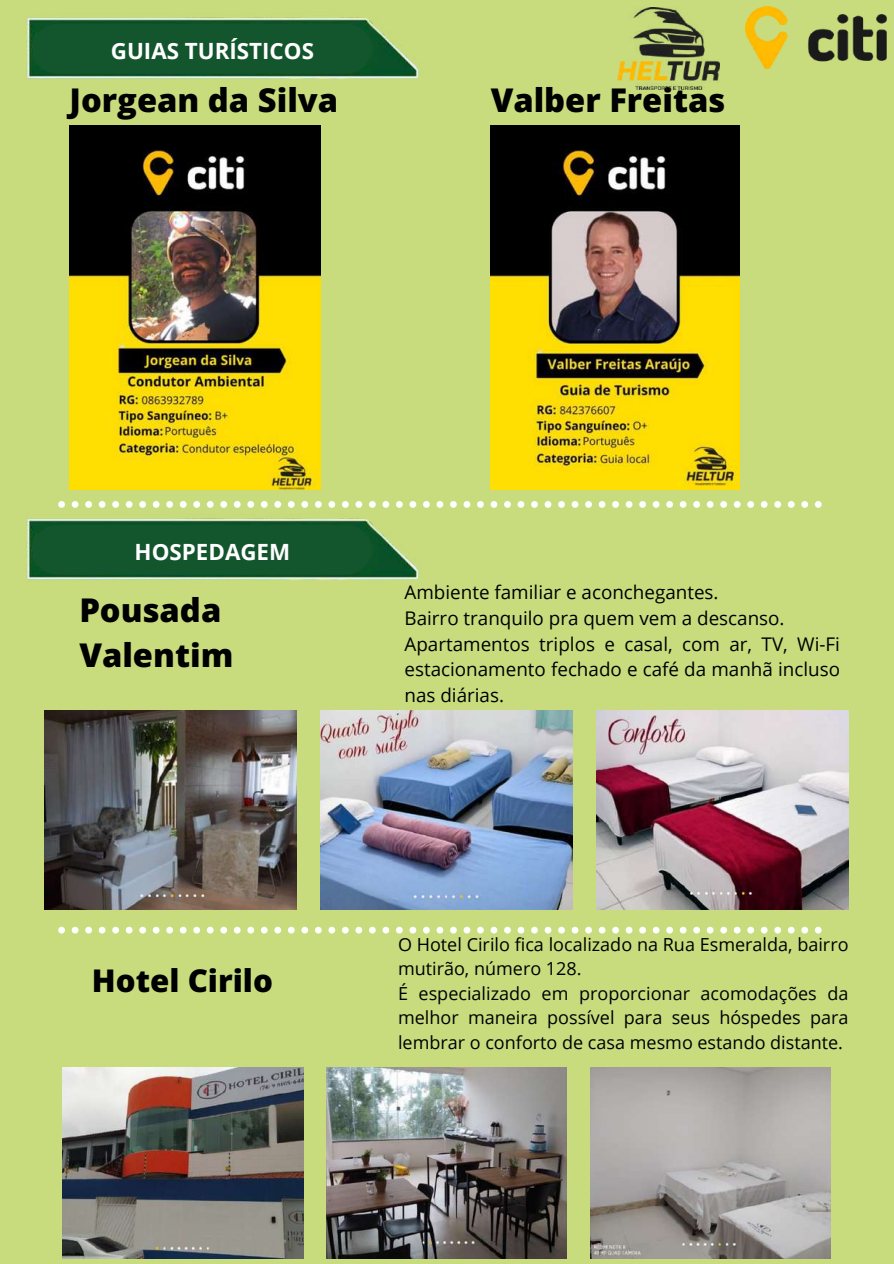
<style>
.page{position:relative;width:894px;height:1264px;background:#fff}
.page>*{position:absolute;margin:0;border:0;box-sizing:border-box;transform-origin:0 0}
.t1{font:800 32.7px/45px "Open Sans";color:#000}
.t2{font:800 31.2px "Open Sans";color:#000}
.t3{font:700 22.35px "Open Sans";color:#fff}
.t4{font:18.75px/25.7px "Open Sans";color:#000}
.t5{font:18px/24.5px "Open Sans";color:#000}
</style>
<div class="page">
<div style="left:0;top:0;width:893px;height:1263px;background:#c8dc7e"></div>
<img style="left:27px;top:17px;width:392px;height:62px">
<div style="left:33px;top:24px;width:338px;height:50px;background:#13562e"></div>
<svg style="left:450px;top:501px;width:371px;height:7px"></svg>
<img style="left:69px;top:126px;width:251px;height:363px">
<img style="left:490px;top:126px;width:249px;height:363px">
<img style="left:27px;top:501px;width:417px;height:79px">
<div style="left:33px;top:525px;width:338px;height:49px;background:#13562e"></div>
<img style="left:320px;top:710px;width:252px;height:199px">
<img style="left:596px;top:710px;width:252px;height:199px">
<img style="left:45px;top:710px;width:251px;height:199px">
<img style="left:326px;top:1067px;width:240px;height:191px">
<img style="left:590px;top:1067px;width:240px;height:191px">
<img style="left:62px;top:1067px;width:241px;height:191px">
<svg style="left:58px;top:926px;width:763px;height:7px"></svg>
<img style="left:745px;top:7px;width:140px;height:62px">
<img style="left:617px;top:8px;width:101px;height:82px">
<p class="t3" style="left:111px;top:35px;width:204px">GUIAS TURÍSTICOS</p>
<h1 class="t1" style="left:69px;top:76px;width:270px">Jorgean da Silva</h1>
<h1 class="t1" style="left:490px;top:76px;width:236px">Valber Freitas</h1>
<p class="t3" style="left:135px;top:536px;width:157px">HOSPEDAGEM</p>
<h1 class="t1" style="left:79px;top:587px;width:155px">Pousada<br>Valentim</h1>
<h2 class="t2" style="left:92px;top:958px;width:182px">Hotel Cirilo</h2>
<p class="t4" style="left:404px;top:579px;width:437px">Ambiente familiar e aconchegantes.<br>Bairro tranquilo pra quem vem a descanso.<br>Apartamentos triplos e casal, com ar, TV, Wi-Fi estacionamento fechado e café da manhã incluso nas diárias.</p>
<p class="t5" style="left:398px;top:931px;width:452px">O Hotel Cirilo fica localizado na Rua Esmeralda, bairro mutirão, número 128.<br>É especializado em proporcionar acomodações da melhor maneira possível para seus hóspedes para lembrar o conforto de casa mesmo estando distante.</p>
</div>
